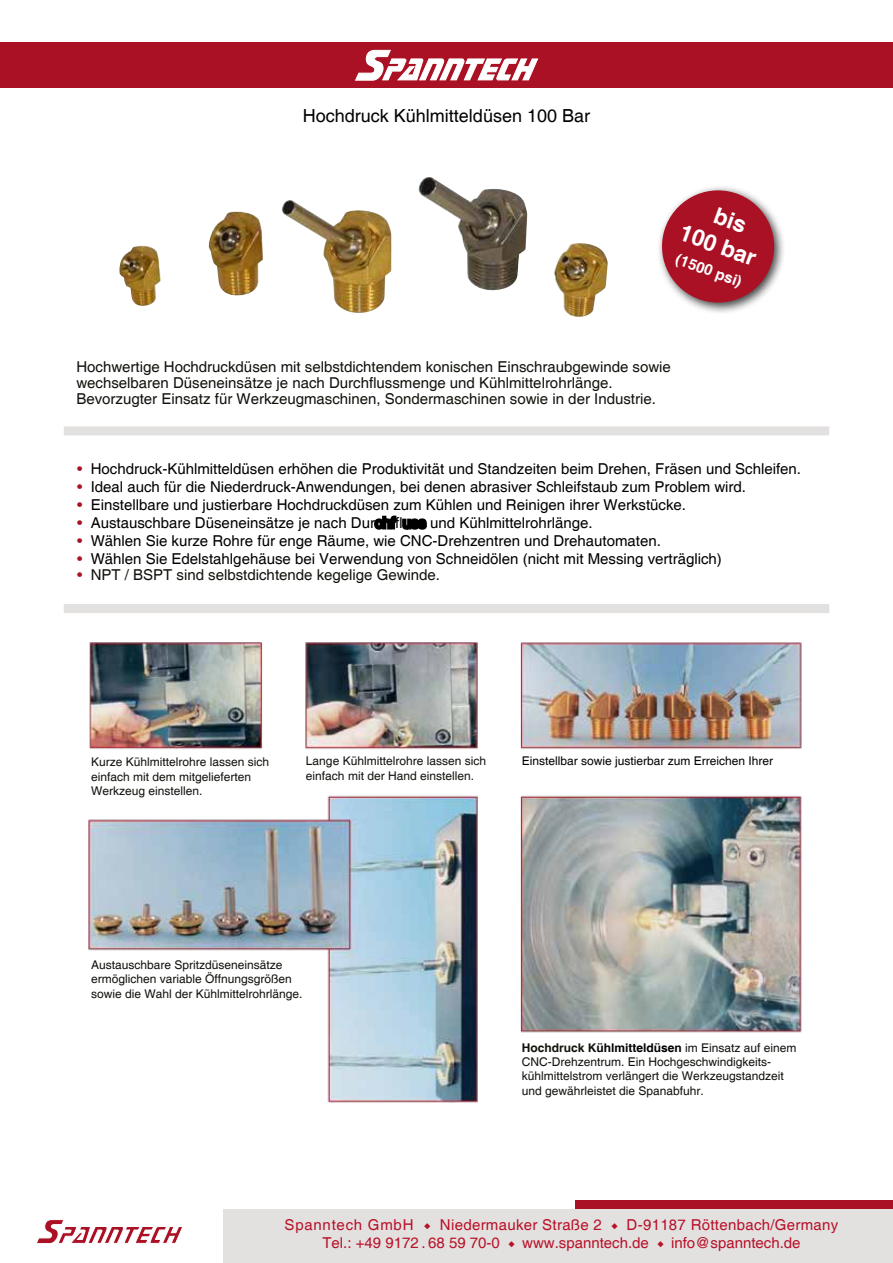
<style>
.page{position:relative;width:893px;height:1263px;background:#fff}
.page>*{position:absolute;margin:0;border:0;box-sizing:border-box;transform-origin:0 0}
.t1{font:700 22.8px/27.3px "Helvetica";color:#fff;text-align:center}
.t2{font:18px "Helvetica";color:#000}
.t3{font:15px "Helvetica";color:#000}
.t4{font:15px/16.2px "Helvetica";color:#12110c}
.t5{font:15px/18px "Helvetica";letter-spacing:.02em;color:#b81128;text-align:center}
.t6{font:700 15px "Helvetica";color:#fff}
.t7{font:12px/14.4px "Helvetica";color:#12110c}
.t8{font:12px "Helvetica";color:#000}
.s1{color:#aa1124}
.s2{font-weight:700}
.s3{font-weight:700;color:#000}
.s4{font-family:"Minion Pro"}
</style>
<div class="page">
<div style="left:0;top:43px;width:893px;height:45px;background:#aa1124"></div>
<div style="left:576px;top:1200px;width:317px;height:63px;background:#aa1124"></div>
<div style="left:223px;top:1209px;width:670px;height:54px;background:#e3e0e0"></div>
<svg style="left:36px;top:1219px;width:146px;height:25px"></svg>
<svg style="left:355px;top:50px;width:183px;height:31px"></svg>
<img style="left:88px;top:642px;width:714px;height:461px">
<svg style="left:374px;top:515px;width:53px;height:15px"></svg>
<img style="left:119px;top:177px;width:489px;height:140px">
<div style="left:64px;top:426px;width:765px;height:9px;background:#e3e0e0"></div>
<div style="left:64px;top:604px;width:765px;height:9px;background:#e3e0e0"></div>
<div style="left:656px;top:184px;width:130px;height:131px;background:#000;opacity:.75"></div>
<div style="left:662px;top:190px;width:112px;height:113px;background:#aa1124;border-radius:50%"></div>
<p class="t2" style="left:303px;top:105px;width:289px">Hochdruck Kühlmitteldüsen 100 Bar</p>
<h1 class="t1" style="left:694px;top:194px;width:81px;rotate:20deg">bis<br>100 bar</h1>
<p class="t6" style="left:679px;top:250px;width:71px;rotate:20deg">(1500 psi)</p>
<p class="t4" style="left:76px;top:359px;width:596px">Hochwertige Hochdruckdüsen mit selbstdichtendem konischen Einschraubgewinde sowie wechselbaren Düseneinsätze je nach Durchflussmenge und Kühlmittelrohrlänge.<br>Bevorzugter Einsatz für Werkzeugmaschinen, Sondermaschinen sowie in der Industrie.</p>
<p class="t3" style="left:77px;top:460px;width:725px"><span class="s1">•</span> Hochdruck-Kühlmitteldüsen erhöhen die Produktivität und Standzeiten beim Drehen, Fräsen und Schleifen.</p>
<p class="t3" style="left:77px;top:478px;width:670px"><span class="s1">•</span> Ideal auch für die Niederdruck-Anwendungen, bei denen abrasiver Schleifstaub zum Problem wird.</p>
<p class="t3" style="left:77px;top:496px;width:610px"><span class="s1">•</span> Einstellbare und justierbare Hochdruckdüsen zum Kühlen und Reinigen ihrer Werkstücke.</p>
<p class="t3" style="left:77px;top:514px;width:517px"><span class="s1">•</span> Austauschbare Düseneinsätze je nach Durchffluss und Kühlmittelrohrlänge.</p>
<p class="t3" style="left:77px;top:532px;width:585px"><span class="s1">•</span> Wählen Sie kurze Rohre für enge Räume, wie CNC-Drehzentren und Drehautomaten.</p>
<p class="t3" style="left:77px;top:550px;width:646px"><span class="s1">•</span> Wählen Sie Edelstahlgehäuse bei Verwendung von Schneidölen (nicht mit Messing verträglich)</p>
<p class="t4" style="left:77px;top:567px;width:364px"><span class="s1">•</span> NPT / BSPT sind selbstdichtende kegelige Gewinde.</p>
<p class="t7" style="left:91px;top:755px;width:180px">Kurze Kühlmittelrohre lassen sich einfach mit dem mitgelieferten<br>Werkzeug einstellen.</p>
<p class="t7" style="left:306px;top:754px;width:182px">Lange Kühlmittelrohre lassen sich einfach mit der Hand einstellen.</p>
<p class="t8" style="left:522px;top:754px;width:253px">Einstellbar sowie justierbar zum Erreichen Ihrer</p>
<p class="t7" style="left:91px;top:958px;width:213px">Austauschbare Spritzdüseneinsätze ermöglichen variable Öffnungsgrößen sowie die Wahl der Kühlmittelrohrlänge.</p>
<p class="t7" style="left:522px;top:1040px;width:276px"><span class="s2">Hochdruck K</span><span class="s3">ühlmitteldüsen</span> im Einsatz auf einem CNC-Drehzentrum. Ein Hochgeschwindigkeits&shy;kühlmittelstrom verlängert die Werkzeugstandzeit und gewährleistet die Spanabfuhr.</p>
<p class="t5" style="left:285px;top:1216px;width:555px">Spanntech GmbH <span class="s4">◆</span> Niedermauker Straße 2 <span class="s4">◆</span> D-91187 Röttenbach/Germany<br>Tel.: +49 9172 . 68 59 70-0 <span class="s4">◆</span> www.spanntech.de <span class="s4">◆</span> info@spanntech.de</p>
</div>
